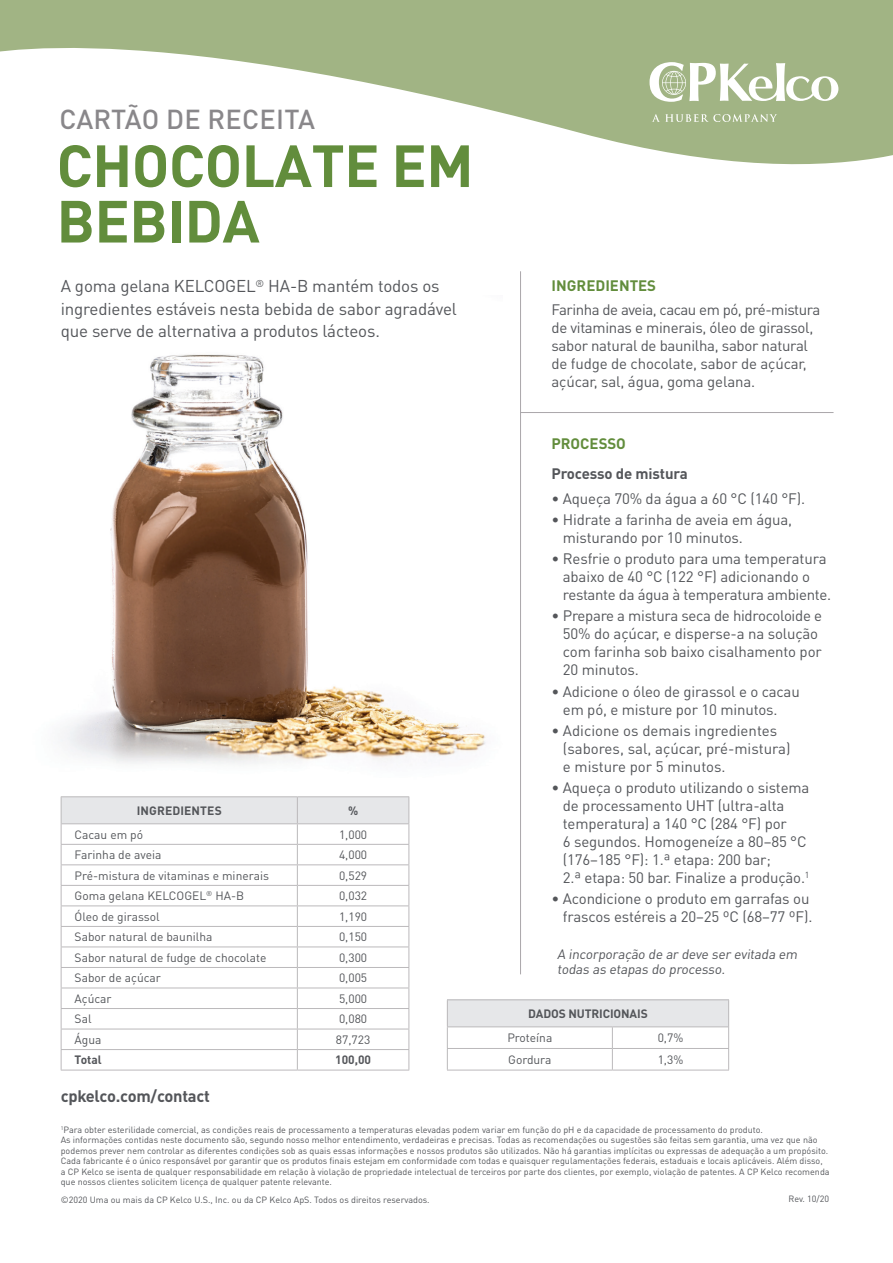
<style>
.page{position:relative;width:893px;height:1263px;background:#fff}
.page>*{position:absolute;margin:0;border:0;box-sizing:border-box;transform-origin:0 0}
.t1{font:700 58.5px/55.5px "DIN Pro";letter-spacing:-.01em;color:#628d3c}
.t2{font:500 27.15px "DIN Pro";letter-spacing:.01em;color:#89878a}
.t3{font:16.95px/22.6px "DIN Pro";letter-spacing:-.01em;color:#54565a}
.t4{font:700 16.5px "DIN Pro";letter-spacing:-.015em;color:#54565a}
.t5{font:15px/18px "DIN Pro";letter-spacing:-.01em;color:#54565a}
.t6{font:700 15px "DIN Pro";color:#628d3c}
.t7{font:700 15px "DIN Pro";letter-spacing:-.01em;color:#54565a}
.t8{font:13.5px/15px "DIN Pro";color:#54565a}
.t9{font:12px "DIN Pro";color:#54565a}
.t10{font:700 12px "DIN Pro";letter-spacing:-.005em;color:#54565a}
.t11{font:9px/10.5px "DIN Pro";color:#54565a}
</style>
<div class="page">
<img style="left:60px;top:354px;width:426px;height:411px">
<svg style="left:0;top:0;width:893px;height:165px;fill:#a1b484"></svg>
<hr style="left:520px;top:271px;width:1px;height:703px;background:#aaa7aa">
<hr style="left:520px;top:412px;width:313px;height:1px;background:#aaa7aa">
<svg style="left:649px;top:62px;width:189px;height:40px"></svg>
<svg style="left:652px;top:114px;width:125px;height:8px"></svg>
<hr style="left:61px;top:796px;width:236px;height:1px;background:#bbb9bb">
<hr style="left:297px;top:796px;width:112px;height:1px;background:#bbb9bb">
<svg style="left:61px;top:797px;width:349px;height:273px"></svg>
<hr style="left:61px;top:1070px;width:236px;height:1px;background:#bbb9bb">
<hr style="left:297px;top:1070px;width:112px;height:1px;background:#bbb9bb">
<hr style="left:447px;top:999px;width:165px;height:1px;background:#bbb9bb">
<hr style="left:612px;top:999px;width:117px;height:1px;background:#bbb9bb">
<svg style="left:447px;top:1000px;width:282px;height:70px"></svg>
<hr style="left:447px;top:1070px;width:165px;height:1px;background:#bbb9bb">
<hr style="left:612px;top:1070px;width:117px;height:1px;background:#bbb9bb">
<p class="t2" style="left:59px;top:99px;width:257px">CARTÃO DE RECEITA</p>
<p class="t1" style="left:57px;top:134px;width:419px">CHOCOLATE EM<br>BEBIDA</p>
<p class="t3" style="left:61px;top:274px;width:398px">A goma gelana KELCOGEL<sup>®</sup> HA-B mantém todos os ingredientes estáveis nesta bebida de sabor agradável que serve de alternativa a produtos lácteos.</p>
<p class="t10" style="left:137px;top:801px;width:87px">INGREDIENTES</p>
<p class="t10" style="left:348px;top:801px;width:12px">%</p>
<p class="t9" style="left:75px;top:826px;width:70px">Cacau em pó</p>
<p class="t9" style="left:339px;top:826px;width:30px">1,000</p>
<p class="t9" style="left:75px;top:847px;width:88px">Farinha de aveia</p>
<p class="t9" style="left:339px;top:847px;width:30px">4,000</p>
<p class="t9" style="left:75px;top:867px;width:196px">Pré-mistura de vitaminas e minerais</p>
<p class="t9" style="left:339px;top:867px;width:30px">0,529</p>
<p class="t9" style="left:75px;top:888px;width:171px">Goma gelana KELCOGEL<sup>®</sup> HA-B</p>
<p class="t9" style="left:339px;top:888px;width:30px">0,032</p>
<p class="t9" style="left:75px;top:908px;width:87px">Óleo de girassol</p>
<p class="t9" style="left:339px;top:908px;width:30px">1,190</p>
<p class="t9" style="left:75px;top:929px;width:139px">Sabor natural de baunilha</p>
<p class="t9" style="left:339px;top:929px;width:30px">0,150</p>
<p class="t9" style="left:75px;top:949px;width:193px">Sabor natural de fudge de chocolate</p>
<p class="t9" style="left:339px;top:949px;width:30px">0,300</p>
<p class="t9" style="left:75px;top:970px;width:88px">Sabor de açúcar</p>
<p class="t9" style="left:339px;top:970px;width:30px">0,005</p>
<p class="t9" style="left:75px;top:990px;width:39px">Açúcar</p>
<p class="t9" style="left:339px;top:990px;width:30px">5,000</p>
<p class="t9" style="left:75px;top:1011px;width:18px">Sal</p>
<p class="t9" style="left:339px;top:1011px;width:30px">0,080</p>
<p class="t9" style="left:75px;top:1031px;width:28px">Água</p>
<p class="t9" style="left:336px;top:1031px;width:36px">87,723</p>
<p class="t10" style="left:75px;top:1051px;width:29px">Total</p>
<p class="t10" style="left:335px;top:1051px;width:37px">100,00</p>
<p class="t6" style="left:552px;top:274px;width:106px">INGREDIENTES</p>
<p class="t5" style="left:551px;top:300px;width:270px">Farinha de aveia, cacau em pó, pré-mistura de vitaminas e minerais, óleo de girassol, sabor natural de baunilha, sabor natural de fudge de chocolate, sabor de açúcar, açúcar, sal, água, goma gelana.</p>
<p class="t6" style="left:552px;top:432px;width:76px">PROCESSO</p>
<p class="t7" style="left:551px;top:462px;width:138px">Processo de mistura</p>
<p class="t5" style="left:551px;top:489px;width:255px">• Aqueça 70% da água a 60 °C (140 °F).</p>
<p class="t5" style="left:563px;top:510px;width:231px;text-indent:-11px">• Hidrate a farinha de aveia em água, misturando por 10 minutos.</p>
<p class="t5" style="left:563px;top:549px;width:270px;text-indent:-11px">• Resfrie o produto para uma temperatura abaixo de 40 °C (122 °F) adicionando o restante da água à temperatura ambiente.</p>
<p class="t5" style="left:563px;top:606px;width:261px;text-indent:-11px">• Prepare a mistura seca de hidrocoloide e<br>50% do açúcar, e disperse-a na solução com farinha sob baixo cisalhamento por<br>20 minutos.</p>
<p class="t5" style="left:563px;top:682px;width:238px;text-indent:-11px">• Adicione o óleo de girassol e o cacau em pó, e misture por 10 minutos.</p>
<p class="t5" style="left:563px;top:721px;width:229px;text-indent:-11px">• Adicione os demais ingredientes (sabores, sal, açúcar, pré-mistura) e misture por 5 minutos.</p>
<p class="t5" style="left:563px;top:778px;width:248px;text-indent:-11px">• Aqueça o produto utilizando o sistema de processamento UHT (ultra-alta temperatura) a 140 °C (284 °F) por<br>6 segundos. Homogeneíze a 80–85 °C (176–185 °F): 1.ª etapa: 200 bar;<br>2.ª etapa: 50 bar. Finalize a produção.<sup>1</sup></p>
<p class="t5" style="left:551px;top:889px;width:262px;text-align:right">• Acondicione o produto em garrafas ou frascos estéreis a 20–25 ºC (68–77 ºF).</p>
<p class="t8" style="left:557px;top:946px;width:244px">A incorporação de ar deve ser evitada em todas as etapas do processo.</p>
<p class="t10" style="left:528px;top:1004px;width:121px">DADOS NUTRICIONAIS</p>
<p class="t9" style="left:507px;top:1030px;width:46px">Proteína</p>
<p class="t9" style="left:658px;top:1030px;width:27px">0,7%</p>
<p class="t9" style="left:508px;top:1051px;width:45px">Gordura</p>
<p class="t9" style="left:658px;top:1051px;width:27px">1,3%</p>
<p class="t4" style="left:61px;top:1083px;width:151px">cpkelco.com/contact</p>
<p class="t11" style="left:61px;top:1124px;width:704px"><sup>1</sup>Para obter esterilidade comercial, as condições reais de processamento a temperaturas elevadas podem variar em função do pH e da capacidade de processamento do produto.</p>
<p class="t11" style="left:61px;top:1134px;width:770px">As informações contidas neste documento são, segundo nosso melhor entendimento, verdadeiras e precisas. Todas as recomendações ou sugestões são feitas sem garantia, uma vez que não podemos prever nem controlar as diferentes condições sob as quais essas informações e nossos produtos são utilizados. Não há garantias implícitas ou expressas de adequação a um propósito.<br>Cada fabricante é o único responsável por garantir que os produtos finais estejam em conformidade com todas e quaisquer regulamentações federais, estaduais e locais aplicáveis. Além disso, a CP Kelco se isenta de qualquer responsabilidade em relação à violação de propriedade intelectual de terceiros por parte dos clientes, por exemplo, violação de patentes. A CP Kelco recomenda que nossos clientes solicitem licença de qualquer patente relevante.</p>
<p class="t11" style="left:61px;top:1194px;width:370px">©2020 Uma ou mais da CP Kelco U.S., Inc. ou da CP Kelco ApS. Todos os direitos reservados.</p>
<p class="t11" style="left:789px;top:1193px;width:42px">Rev. 10/20</p>
</div>
